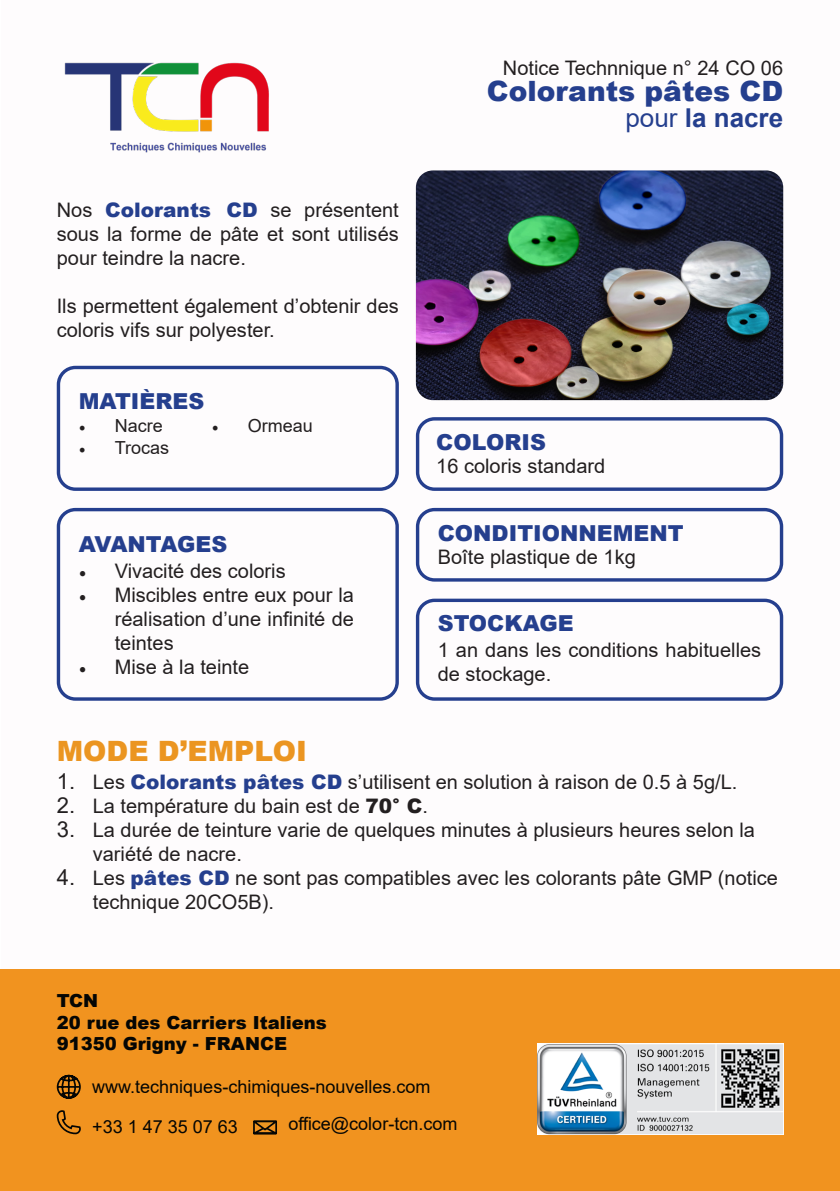
<style>
.page{position:relative;width:840px;height:1191px;background:#fff}
.page>*{position:absolute;margin:0;border:0;box-sizing:border-box;transform-origin:0 0}
.t1{font:900 28px "Arial";color:#253f8e}
.t2{font:900 28px "Arial";color:#eb9521}
.t3{font:700 26px "Arial";color:#253f8e}
.t4{font:900 22px "Arial";color:#253f8e}
.t5{font:20px/24px "Arial";color:#231f20}
.t6{font:18px "Arial";color:#050604}
.t7{font:900 18px "Arial";color:#050604}
.t8{font:18px "Arial";color:#231f20}
.s1{font-weight:900;color:#253f8e}
.s2{font-family:"Minion Pro"}
.s3{font-weight:400}
.s4{font-size:22px}
.s5{font-weight:900}
</style>
<div class="page">
<img style="left:415px;top:170px;width:367px;height:230px">
<div style="left:0;top:969px;width:839px;height:222px;background:#f1931f"></div>
<svg style="left:56px;top:1074px;width:25px;height:25px"></svg>
<svg style="left:56px;top:1110px;width:25px;height:25px"></svg>
<svg style="left:253px;top:1120px;width:24px;height:15px"></svg>
<img style="left:537px;top:1043px;width:245px;height:91px">
<div style="left:57px;top:366px;width:341px;height:125px;border:3px solid #253f8e;border-radius:17px"></div>
<div style="left:57px;top:508px;width:341px;height:192px;border:3px solid #253f8e;border-radius:17px"></div>
<div style="left:415px;top:417px;width:367px;height:74px;border:3px solid #253f8e;border-radius:17px"></div>
<div style="left:415px;top:508px;width:367px;height:73px;border:3px solid #253f8e;border-radius:17px"></div>
<div style="left:415px;top:598px;width:367px;height:102px;border:3px solid #253f8e;border-radius:17px"></div>
<img style="left:64px;top:62px;width:205px;height:91px">
<p class="t5" style="left:57px;top:197px;width:343px;text-align:justify">Nos <span class="s1">Colorants CD</span> se présentent sous la forme de pâte et sont utilisés pour teindre la nacre.</p>
<p class="t5" style="left:57px;top:293px;width:343px">Ils permettent également d’obtenir des coloris vifs sur polyester.</p>
<p class="t4" style="left:79px;top:385px;width:127px">MATIÈRES</p>
<p class="t8" style="left:79px;top:413px;width:86px"><span class="s2">•</span> Nacre</p>
<p class="t8" style="left:79px;top:435px;width:92px"><span class="s2">•</span> Trocas</p>
<p class="t8" style="left:212px;top:413px;width:103px"><span class="s2">•</span> Ormeau</p>
<p class="t4" style="left:79px;top:528px;width:150px">AVANTAGES</p>
<p class="t5" style="left:79px;top:559px;width:208px"><span class="s2">•</span> Vivacité des coloris</p>
<p class="t5" style="left:115px;top:583px;width:241px;text-align:justify;text-indent:-36px"><span class="s2">•</span> Miscibles entre eux pour la réalisation d’une infinité de teintes</p>
<p class="t5" style="left:79px;top:655px;width:172px"><span class="s2">•</span> Mise à la teinte</p>
<p class="t2" style="left:57px;top:730px;width:251px">MODE D’EMPLOI</p>
<p class="t5" style="left:502px;top:55px;width:282px">Notice Technnique n° 24 CO 06</p>
<p class="t1" style="left:486px;top:70px;width:298px">Colorants pâtes CD</p>
<p class="t3" style="left:625px;top:100px;width:159px"><span class="s3">pour</span> la nacre</p>
<p class="t4" style="left:436px;top:426px;width:111px">COLORIS</p>
<p class="t5" style="left:436px;top:454px;width:170px">16 coloris standard</p>
<p class="t4" style="left:437px;top:517px;width:247px">CONDITIONNEMENT</p>
<p class="t5" style="left:437px;top:545px;width:199px">Boîte plastique de 1kg</p>
<p class="t4" style="left:437px;top:607px;width:137px">STOCKAGE</p>
<p class="t5" style="left:437px;top:638px;width:325px">1 an dans les conditions habituelles de stockage.</p>
<p class="t5" style="left:57px;top:770px;width:681px"><span class="s4">1.</span> Les <span class="s1">Colorants pâtes CD</span> s’utilisent en solution à raison de 0.5 à 5g/L.</p>
<p class="t5" style="left:57px;top:794px;width:372px"><span class="s4">2.</span> La température du bain est de <span class="s5">70° C</span>.</p>
<p class="t5" style="left:93px;top:818px;width:663px;text-indent:-36px"><span class="s4">3.</span> La durée de teinture varie de quelques minutes à plusieurs heures selon la variété de nacre.</p>
<p class="t5" style="left:93px;top:866px;width:686px;text-indent:-36px"><span class="s4">4.</span> Les <span class="s1">pâtes CD</span> ne sont pas compatibles avec les colorants pâte GMP (notice technique 20CO5B).</p>
<p class="t7" style="left:57px;top:987px;width:43px">TCN</p>
<p class="t7" style="left:57px;top:1009px;width:271px">20 rue des Carriers Italiens</p>
<p class="t7" style="left:57px;top:1030px;width:232px">91350 Grigny - FRANCE</p>
<p class="t6" style="left:92px;top:1073px;width:340px">www.techniques-chimiques-nouvelles.com</p>
<p class="t6" style="left:92px;top:1114px;width:147px">+33 1 47 35 07 63</p>
<p class="t6" style="left:288px;top:1111px;width:170px">office@color-tcn.com</p>
</div>
